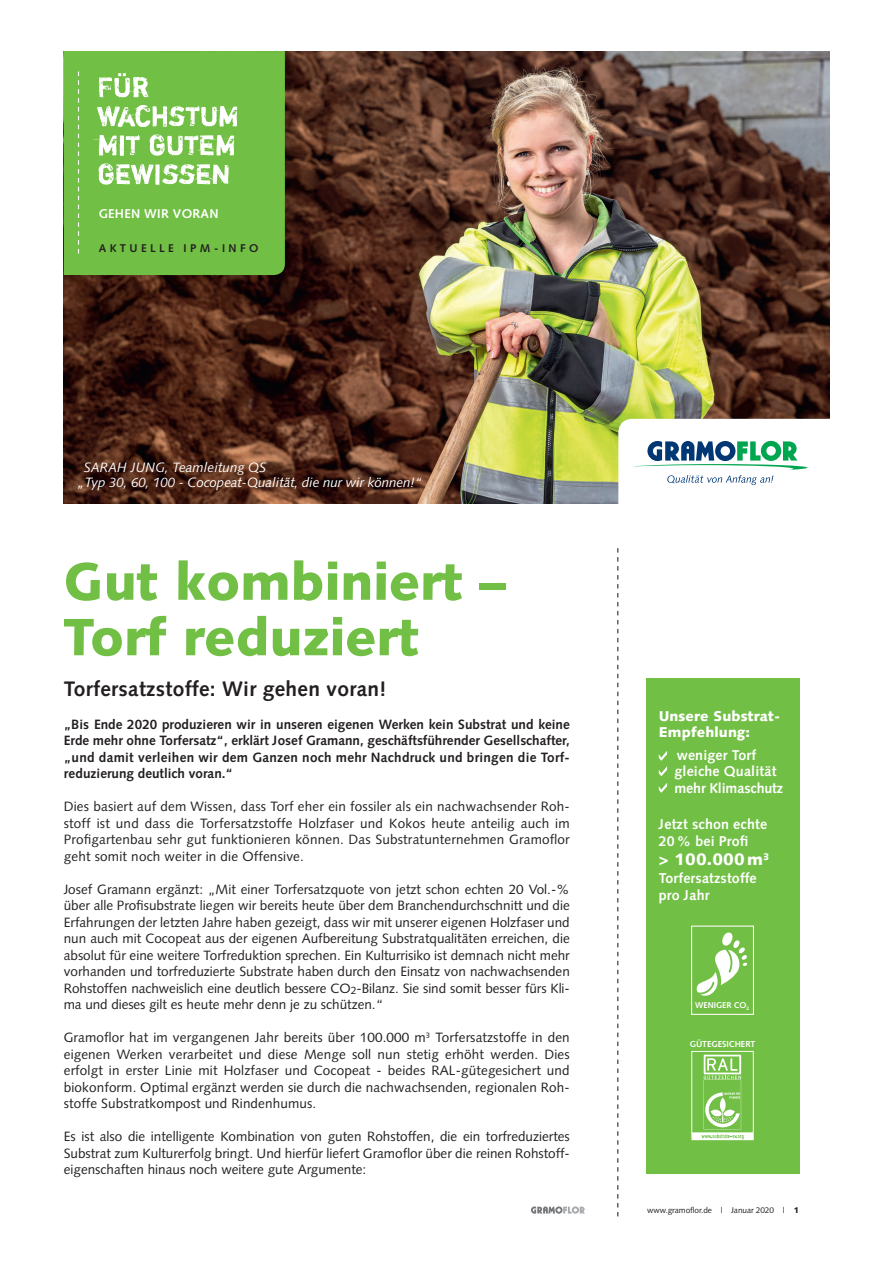
<style>
.page{position:relative;width:893px;height:1263px;background:#fff}
.page>*{position:absolute;margin:0;border:0;box-sizing:border-box;transform-origin:0 0}
.t1{font:900 52.5px/55.5px "Syntax";color:#71bf44}
.t2{font:700 21px "Syntax";letter-spacing:.015em;color:#231f20}
.t3{font:900 16.5px "Syntax";letter-spacing:.01em;color:#fff}
.t4{font:700 14.25px/16.5px "Syntax";letter-spacing:.01em;color:#fff}
.t5{font:900 14.25px/16.5px "Syntax";letter-spacing:.01em;color:#fff}
.t6{font:13.5px/16.5px "Syntax";color:#231f20;text-align:justify}
.t7{font:700 13.5px/16.5px "Syntax";letter-spacing:.01em;color:#231f20;text-align:justify}
.t8{font:italic 13.5px/15px "Syntax";letter-spacing:-.01em;color:#fff}
.t9{font:700 12.75px "Syntax";letter-spacing:.02em;color:#fff}
.t10{font:700 11.25px "Syntax";letter-spacing:.3em;color:#231f20}
.t11{font:700 8.7px "Syntax";color:#fff}
.t12{font:700 8.4px "Syntax";color:#fff}
.t13{font:8.25px "Syntax";letter-spacing:-.01em;color:#231f20}
.s1{font-weight:900}
</style>
<div class="page">
<div style="left:646px;top:679px;width:153px;height:495px;background:#71bf44"></div>
<img style="left:64px;top:51px;width:765px;height:453px">
<svg style="left:617px;top:548px;width:1px;height:668px"></svg>
<svg style="left:531px;top:1206px;width:54px;height:8px"></svg>
<svg style="left:618px;top:419px;width:211px;height:85px"></svg>
<div style="left:64px;top:51px;width:221px;height:224px;background:#71bf44"></div>
<svg style="left:78px;top:72px;width:1px;height:181px"></svg>
<svg style="left:98px;top:163px;width:133px;height:22px"></svg>
<svg style="left:94px;top:105px;width:143px;height:51px"></svg>
<svg style="left:99px;top:73px;width:51px;height:25px"></svg>
<svg style="left:691px;top:1051px;width:63px;height:89px"></svg>
<svg style="left:696px;top:932px;width:51px;height:64px"></svg>
<div style="left:691px;top:925px;width:63px;height:90px;border:1px solid #fff"></div>
<svg style="left:659px;top:751px;width:8px;height:25px"></svg>
<svg style="left:659px;top:783px;width:8px;height:10px"></svg>
<p class="t9" style="left:99px;top:206px;width:121px">GEHEN WIR VORAN</p>
<p class="t10" style="left:99px;top:242px;width:161px">AKTUELLE IPM-INFO</p>
<p class="t8" style="left:77px;top:460px;width:346px;text-indent:7px">SARAH JUNG, Teamleitung QS<br>„Typ 30, 60, 100 - Cocopeat-Qualität, die nur wir können!“</p>
<h1 class="t1" style="left:64px;top:554px;width:444px">Gut kombiniert –<br>Torf reduziert</h1>
<h2 class="t2" style="left:64px;top:676px;width:324px">Torfersatzstoffe: Wir gehen voran!</h2>
<p class="t7" style="left:64px;top:716px;width:508px">„Bis Ende 2020 produzieren wir in unseren eigenen Werken kein Substrat und keine Erde mehr ohne Torfersatz“, erklärt Josef Gramann, geschäftsführender Gesellschafter, „und damit verleihen wir dem Ganzen noch mehr Nachdruck und bringen die Torf&shy;reduzierung deutlich voran.“</p>
<p class="t6" style="left:64px;top:798px;width:508px">Dies basiert auf dem Wissen, dass Torf eher ein fossiler als ein nachwachsender Roh&shy;stoff ist und dass die Torfersatzstoffe Holzfaser und Kokos heute anteilig auch im Profigartenbau sehr gut funktionieren können. Das Substratunternehmen Gramoflor geht somit noch weiter in die Offensive.</p>
<p class="t6" style="left:64px;top:881px;width:508px">Josef Gramann ergänzt: „Mit einer Torfersatzquote von jetzt schon echten 20 Vol.-% über alle Profisubstrate liegen wir bereits heute über dem Branchendurchschnitt und die Erfahrungen der letzten Jahre haben gezeigt, dass wir mit unserer eigenen Holzfaser und nun auch mit Cocopeat aus der eigenen Aufbereitung Substratqualitäten erreichen, die absolut für eine weitere Torfreduktion sprechen. Ein Kulturrisiko ist demnach nicht mehr vorhanden und torfreduzierte Substrate haben durch den Einsatz von nachwachsenden Rohstoffen nachweislich eine deutlich bessere CO<sub>2</sub>-Bilanz. Sie sind somit besser fürs Kli&shy;ma und dieses gilt es heute mehr denn je zu schützen.“</p>
<p class="t6" style="left:64px;top:1029px;width:507px">Gramoflor hat im vergangenen Jahr bereits über 100.000 m<sup>3</sup> Torfersatzstoffe in den eigenen Werken verarbeitet und diese Menge soll nun stetig erhöht werden. Dies erfolgt in erster Linie mit Holzfaser und Cocopeat - beides RAL-gütegesichert und biokonform. Optimal ergänzt werden sie durch die nachwachsenden, regionalen Roh&shy;stoffe Substratkompost und Rindenhumus.</p>
<p class="t6" style="left:64px;top:1128px;width:508px">Es ist also die intelligente Kombination von guten Rohstoffen, die ein torfreduziertes Substrat zum Kulturerfolg bringt. Und hierfür liefert Gramoflor über die reinen Rohstoff&shy;eigenschaften hinaus noch weitere gute Argumente:</p>
<p class="t5" style="left:659px;top:708px;width:123px">Unsere Substrat-<br>Empfehlung:</p>
<p class="t4" style="left:674px;top:747px;width:110px">weniger Torf gleiche Qualität mehr Klimaschutz</p>
<p class="t4" style="left:659px;top:816px;width:110px">Jetzt schon echte<br>20% bei Profi</p>
<p class="t3" style="left:659px;top:850px;width:112px">&gt; 100.000m<sup>3</sup></p>
<p class="t4" style="left:659px;top:870px;width:99px">Torfersatzstoffe pro Jahr</p>
<p class="t12" style="left:695px;top:1000px;width:56px">WENIGER CO<sub>2</sub></p>
<p class="t11" style="left:690px;top:1039px;width:67px">GÜTEGESICHERT</p>
<p class="t13" style="left:647px;top:1205px;width:154px">www.gramoflor.de | Januar 2020 | <span class="s1">1</span></p>
</div>
